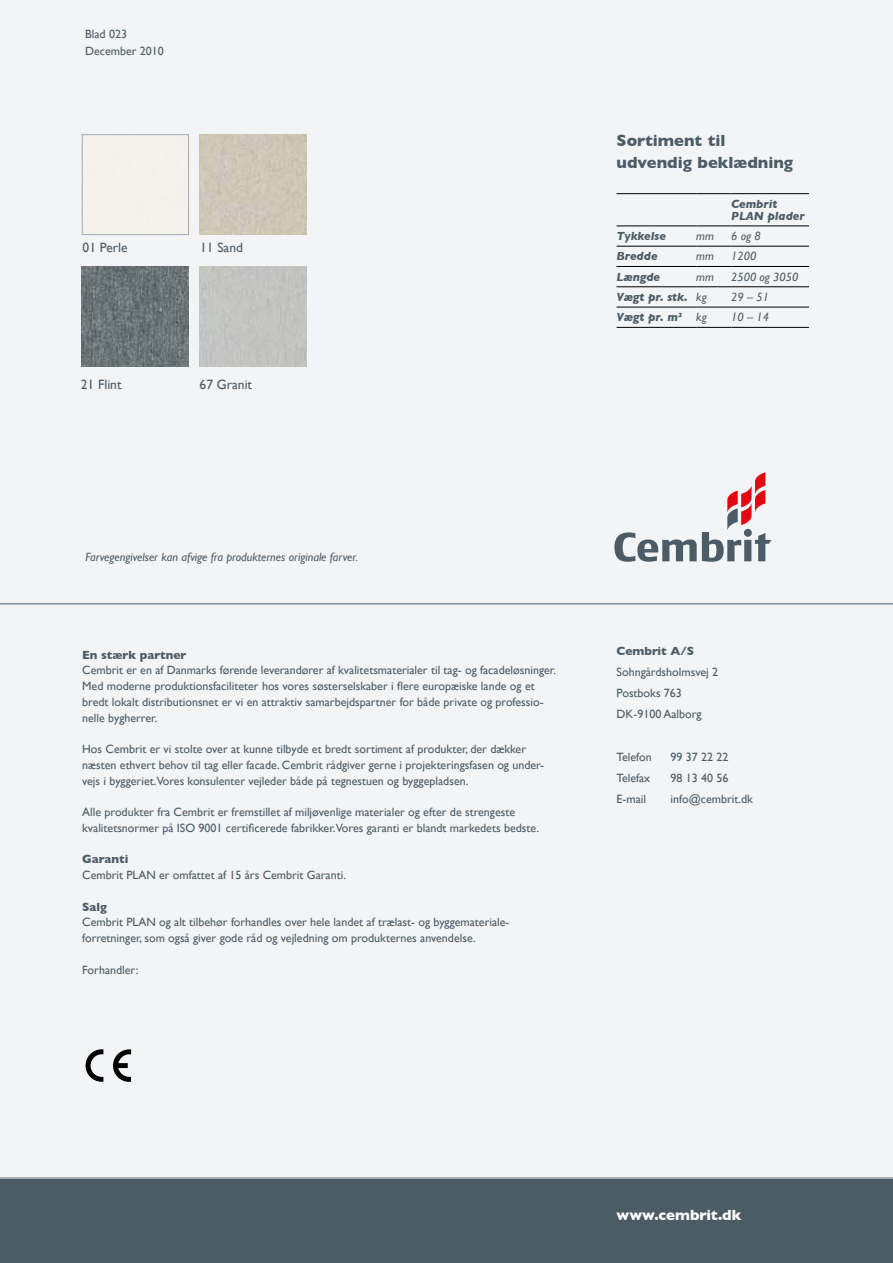
<style>
.page{position:relative;width:893px;height:1263px;background:#f2f4f6}
.page>*{position:absolute;margin:0;border:0;box-sizing:border-box;transform-origin:0 0}
.t1{font:700 16.5px/22.5px "Gill Sans";color:#4b5c67}
.t2{font:700 15px "Gill Sans";color:#fff}
.t3{font:13.5px "Gill Sans";color:#4b5c67}
.t4{font:12px/15.8px "Gill Sans";color:#4b5c67}
.t5{font:italic 12px "Gill Sans";color:#4b5c67}
.t6{font:italic 700 12px/12px "Gill Sans";color:#4b5c67}
.t7{font:700 12px "Gill Sans";color:#4b5c67}
.s1{font-weight:400}
</style>
<div class="page">
<div style="left:0;top:1178px;width:893px;height:85px;background:#4b5c67"></div>
<hr style="left:0;top:604px;width:893px;height:1px;background:#4b5c67">
<hr style="left:0;top:1178px;width:893px;height:1px;background:#fff">
<svg style="left:614px;top:472px;width:157px;height:90px"></svg>
<div style="left:82px;top:134px;width:107px;height:101px;border:1px solid #a4acb1"></div>
<img style="left:200px;top:135px;width:106px;height:100px">
<img style="left:82px;top:266px;width:106px;height:100px">
<hr style="left:617px;top:193px;width:79px;height:1px;background:#000">
<hr style="left:696px;top:193px;width:35px;height:1px;background:#000">
<hr style="left:731px;top:193px;width:78px;height:1px;background:#000">
<hr style="left:617px;top:225px;width:79px;height:1px;background:#000">
<hr style="left:696px;top:225px;width:35px;height:1px;background:#000">
<hr style="left:731px;top:225px;width:78px;height:1px;background:#000">
<hr style="left:617px;top:246px;width:79px;height:1px;background:#000">
<hr style="left:696px;top:246px;width:35px;height:1px;background:#000">
<hr style="left:731px;top:246px;width:78px;height:1px;background:#000">
<hr style="left:617px;top:266px;width:79px;height:1px;background:#000">
<hr style="left:696px;top:266px;width:35px;height:1px;background:#000">
<hr style="left:731px;top:266px;width:78px;height:1px;background:#000">
<hr style="left:617px;top:286px;width:79px;height:1px;background:#000">
<hr style="left:696px;top:286px;width:35px;height:1px;background:#000">
<hr style="left:731px;top:286px;width:78px;height:1px;background:#000">
<hr style="left:617px;top:307px;width:79px;height:1px;background:#000">
<hr style="left:696px;top:307px;width:35px;height:1px;background:#000">
<hr style="left:731px;top:307px;width:78px;height:1px;background:#000">
<hr style="left:617px;top:327px;width:79px;height:1px;background:#000">
<hr style="left:696px;top:327px;width:35px;height:1px;background:#000">
<hr style="left:731px;top:327px;width:78px;height:1px;background:#000">
<div style="left:200px;top:266px;width:106px;height:100px;background:#c3c4c0"></div>
<svg style="left:113px;top:1049px;width:18px;height:33px"></svg>
<svg style="left:86px;top:1049px;width:17px;height:33px"></svg>
<p class="t4" style="left:85px;top:26px;width:80px;line-height:16.5px">Blad 023<br>December 2010</p>
<p class="t3" style="left:83px;top:240px;width:47px">01 Perle</p>
<p class="t3" style="left:200px;top:240px;width:44px">11 Sand</p>
<p class="t3" style="left:81px;top:376px;width:42px">21 Flint</p>
<p class="t3" style="left:200px;top:376px;width:54px">67 Granit</p>
<h1 class="t1" style="left:617px;top:129px;width:178px">Sortiment til udvendig beklædning</h1>
<p class="t6" style="left:731px;top:198px;width:75px">Cembrit<br>PLAN plader</p>
<p class="t6" style="left:617px;top:230px;width:51px">Tykkelse</p>
<p class="t5" style="left:696px;top:229px;width:19px">mm</p>
<p class="t5" style="left:731px;top:229px;width:31px">6 og 8</p>
<p class="t6" style="left:617px;top:250px;width:43px">Bredde</p>
<p class="t5" style="left:696px;top:250px;width:19px">mm</p>
<p class="t5" style="left:731px;top:250px;width:27px">1200</p>
<p class="t6" style="left:617px;top:271px;width:45px">Længde</p>
<p class="t5" style="left:696px;top:270px;width:19px">mm</p>
<p class="t5" style="left:731px;top:270px;width:69px">2500 og 3050</p>
<p class="t6" style="left:617px;top:291px;width:92px">Vægt pr. stk. <span class="s1">kg</span></p>
<p class="t5" style="left:731px;top:290px;width:39px">29 – 51</p>
<p class="t6" style="left:617px;top:311px;width:92px">Vægt pr. m² <span class="s1">kg</span></p>
<p class="t5" style="left:731px;top:310px;width:39px">10 – 14</p>
<p class="t5" style="left:86px;top:550px;width:274px">Farvegengivelser kan afvige fra produkternes originale farver.</p>
<p class="t7" style="left:82px;top:647px;width:106px">En stærk partner</p>
<p class="t4" style="left:82px;top:662px;width:475px">Cembrit er en af Danmarks førende leverandører af kvalitetsmaterialer til tag- og facadeløsninger.<br>Med moderne produktionsfaciliteter hos vores søsterselskaber i flere europæiske lande og et bredt lokalt distributionsnet er vi en attraktiv samarbejdspartner for både private og professio&shy;nelle bygherrer.</p>
<p class="t4" style="left:82px;top:741px;width:463px">Hos Cembrit er vi stolte over at kunne tilbyde et bredt sortiment af produkter, der dækker næsten ethvert behov til tag eller facade. Cembrit rådgiver gerne i projekteringsfasen og under&shy;vejs i byggeriet.Vores konsulenter vejleder både på tegnestuen og byggepladsen.</p>
<p class="t4" style="left:82px;top:804px;width:458px">Alle produkter fra Cembrit er fremstillet af miljøvenlige materialer og efter de strengeste kvalitetsnormer på ISO 9001 certificerede fabrikker.Vores garanti er blandt markedets bedste.</p>
<p class="t7" style="left:82px;top:852px;width:48px">Garanti</p>
<p class="t4" style="left:82px;top:867px;width:265px">Cembrit PLAN er omfattet af 15 års Cembrit Garanti.</p>
<p class="t7" style="left:82px;top:899px;width:26px">Salg</p>
<p class="t4" style="left:82px;top:914px;width:428px">Cembrit PLAN og alt tilbehør forhandles over hele landet af trælast- og byggemateriale&shy;forretninger, som også giver gode råd og vejledning om produkternes anvendelse.</p>
<p class="t4" style="left:82px;top:961px;width:58px">Forhandler:</p>
<p class="t7" style="left:617px;top:643px;width:79px">Cembrit A/S</p>
<p class="t4" style="left:617px;top:661px;width:103px;line-height:21.3px">Sohngårdsholmsvej 2<br>Postboks 763<br>DK-9100 Aalborg</p>
<p class="t4" style="left:617px;top:749px;width:37px">Telefon</p>
<p class="t4" style="left:671px;top:749px;width:60px">99 37 22 22</p>
<p class="t4" style="left:617px;top:770px;width:35px">Telefax</p>
<p class="t4" style="left:671px;top:770px;width:60px">98 13 40 56</p>
<p class="t4" style="left:617px;top:791px;width:31px">E-mail</p>
<p class="t4" style="left:671px;top:791px;width:84px">info@cembrit.dk</p>
<p class="t2" style="left:617px;top:1206px;width:126px">www.cembrit.dk</p>
</div>
